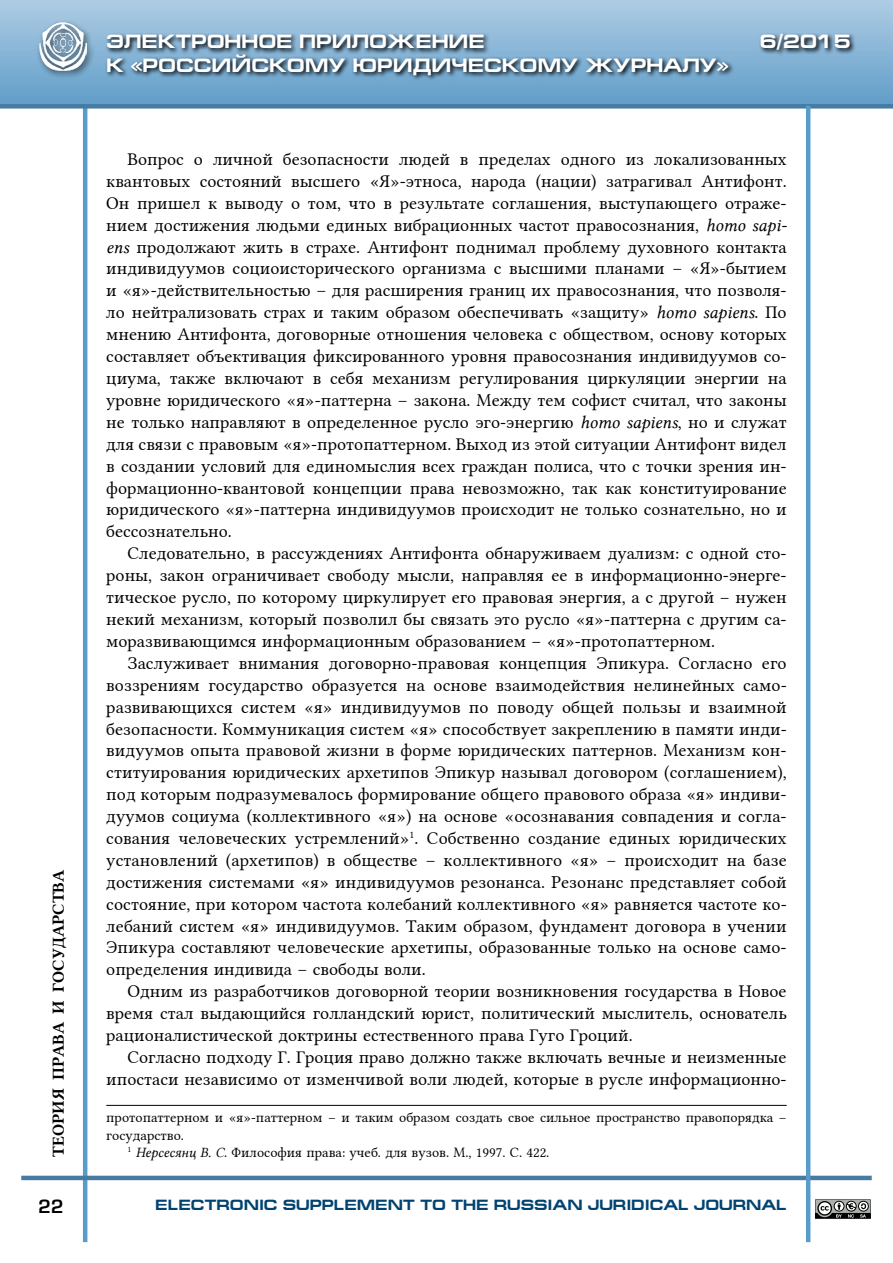
<style>
.page{position:relative;width:893px;height:1263px;background:#fff}
.page>*{position:absolute;margin:0;border:0;box-sizing:border-box;transform-origin:0 0}
.t1{font:700 19.5px "Europe Ext";color:#fff}
.t2{font:18px/21.9px "Lin Libertine";color:#000;text-align:justify}
.t3{font:18px "Europe Demi Normal";color:#000}
.t4{font:16.5px "Lin Libertine B";color:#000}
.t5{font:700 15px "Europe Ext";color:#004371}
.t6{font:14.25px "Lin Libertine";color:#000}
.s1{font-family:"Lin Libertine I"}
</style>
<div class="page">
<div style="left:0;top:0;width:893px;height:106px;background:linear-gradient(to bottom,#aecce4,#619dc9)"></div>
<hr style="left:83px;top:106px;width:4px;height:1136px;background:#589cca">
<hr style="left:21px;top:1176px;width:851px;height:4px;background:#467ba2">
<div style="left:0;top:104px;width:893px;height:5px;background:#467ba2"></div>
<div style="left:35px;top:19px;width:60px;height:60px;background:#000;opacity:.63"></div>
<img style="left:39px;top:23px;width:48px;height:47px">
<svg style="left:105px;top:31px;width:751px;height:50px"></svg>
<hr style="left:806px;top:106px;width:4px;height:1136px;background:#589cca">
<svg style="left:815px;top:1199px;width:56px;height:20px"></svg>
<hr style="left:106px;top:1105px;width:681px;height:1px;background:#000">
<p class="t4" style="left:47px;top:1157px;width:289px;rotate:-90deg">теория права и государства</p>
<p class="t1" style="left:106px;top:31px;width:380px">ЭЛЕКТРОННОЕ ПРИЛОЖЕНИЕ</p>
<p class="t1" style="left:760px;top:31px;width:92px">6/2015</p>
<p class="t1" style="left:106px;top:54px;width:624px">К «РОССИЙСКОМУ ЮРИДИЧЕСКОМУ ЖУРНАЛУ»</p>
<p class="t2" style="left:106px;top:146px;width:682px;text-indent:21px">Вопрос о личной безопасности людей в пределах одного из локализованных квантовых состояний высшего «Я»-этноса, народа (нации) затрагивал Антифонт.<br>Он пришел к выводу о том, что в результате соглашения, выступающего отраже&shy;нием достижения людьми единых вибрационных частот правосознания, <span class="s1">homo sapi&shy;ens</span> продолжают жить в страхе. Антифонт поднимал проблему духовного контакта индивидуумов социоисторического организма с высшими планами – «Я»-бытием и «я»-действительностью – для расширения границ их правосознания, что позволя&shy;ло нейтрализовать страх и таким образом обеспечивать «защиту» <span class="s1">homo sapiens</span>. По мнению Антифонта, договорные отношения человека с обществом, основу которых составляет объективация фиксированного уровня правосознания индивидуумов со&shy;циума, также включают в себя механизм регулирования циркуляции энергии на уровне юридического «я»-паттерна – закона. Между тем софист считал, что законы не только направляют в определенное русло эго-энергию <span class="s1">homo sapiens</span>, но и служат для связи с правовым «я»-протопаттерном. Выход из этой ситуации Антифонт видел в создании условий для единомыслия всех граждан полиса, что с точки зрения ин&shy;формационно-квантовой концепции права невозможно, так как конституирование юридического «я»-паттерна индивидуумов происходит не только сознательно, но и бессознательно.</p>
<p class="t2" style="left:106px;top:540px;width:682px;text-indent:21px">Следовательно, в рассуждениях Антифонта обнаруживаем дуализм: с одной сто&shy;роны, закон ограничивает свободу мысли, направляя ее в информационно-энерге&shy;тическое русло, по которому циркулирует его правовая энергия, а с другой – нужен некий механизм, который позволил бы связать это русло «я»-паттерна с другим са&shy;моразвивающимся информационным образованием – «я»-протопаттерном.</p>
<p class="t2" style="left:106px;top:650px;width:682px;text-indent:21px">Заслуживает внимания договорно-правовая концепция Эпикура. Согласно его воззрениям государство образуется на основе взаимодействия нелинейных само&shy;развивающихся систем «я» индивидуумов по поводу общей пользы и взаимной безопасности. Коммуникация систем «я» способствует закреплению в памяти инди&shy;видуумов опыта правовой жизни в форме юридических паттернов. Механизм кон&shy;ституирования юридических архетипов Эпикур называл договором (соглашением), под которым подразумевалось формирование общего правового образа «я» индиви&shy;дуумов социума (коллективного «я») на основе «осознавания совпадения и согла&shy;сования человеческих устремлений»<sup>1</sup>. Собственно создание единых юридических установлений (архетипов) в обществе – коллективного «я» – происходит на базе достижения системами «я» индивидуумов резонанса. Резонанс представляет собой состояние, при котором частота колебаний коллективного «я» равняется частоте ко&shy;лебаний систем «я» индивидуумов. Таким образом, фундамент договора в учении Эпикура составляют человеческие архетипы, образованные только на основе само&shy;определения индивида – свободы воли.</p>
<p class="t2" style="left:106px;top:978px;width:682px;text-indent:21px">Одним из разработчиков договорной теории возникновения государства в Новое время стал выдающийся голландский юрист, политический мыслитель, основатель рационалистической доктрины естественного права Гуго Гроций.</p>
<p class="t2" style="left:106px;top:1044px;width:682px;text-align:right">Согласно подходу Г. Гроция право должно также включать вечные и неизменные ипостаси независимо от изменчивой воли людей, которые в русле информационно-</p>
<p class="t6" style="left:106px;top:1106px;width:682px">протопаттерном и «я»-паттерном – и таким образом создать свое сильное пространство правопорядка –</p>
<p class="t6" style="left:106px;top:1123px;width:79px">государство.</p>
<p class="t6" style="left:128px;top:1141px;width:423px"><sup>1</sup> <span class="s1">Нерсесянц В. С</span>. Философия права: учеб. для вузов. М., 1997. С. 422.</p>
<p class="t3" style="left:38px;top:1196px;width:27px">22</p>
<p class="t5" style="left:155px;top:1196px;width:633px">ELECTRONIC SUPPLEMENT TO THE RUSSIAN JURIDICAL JOURNAL</p>
</div>
